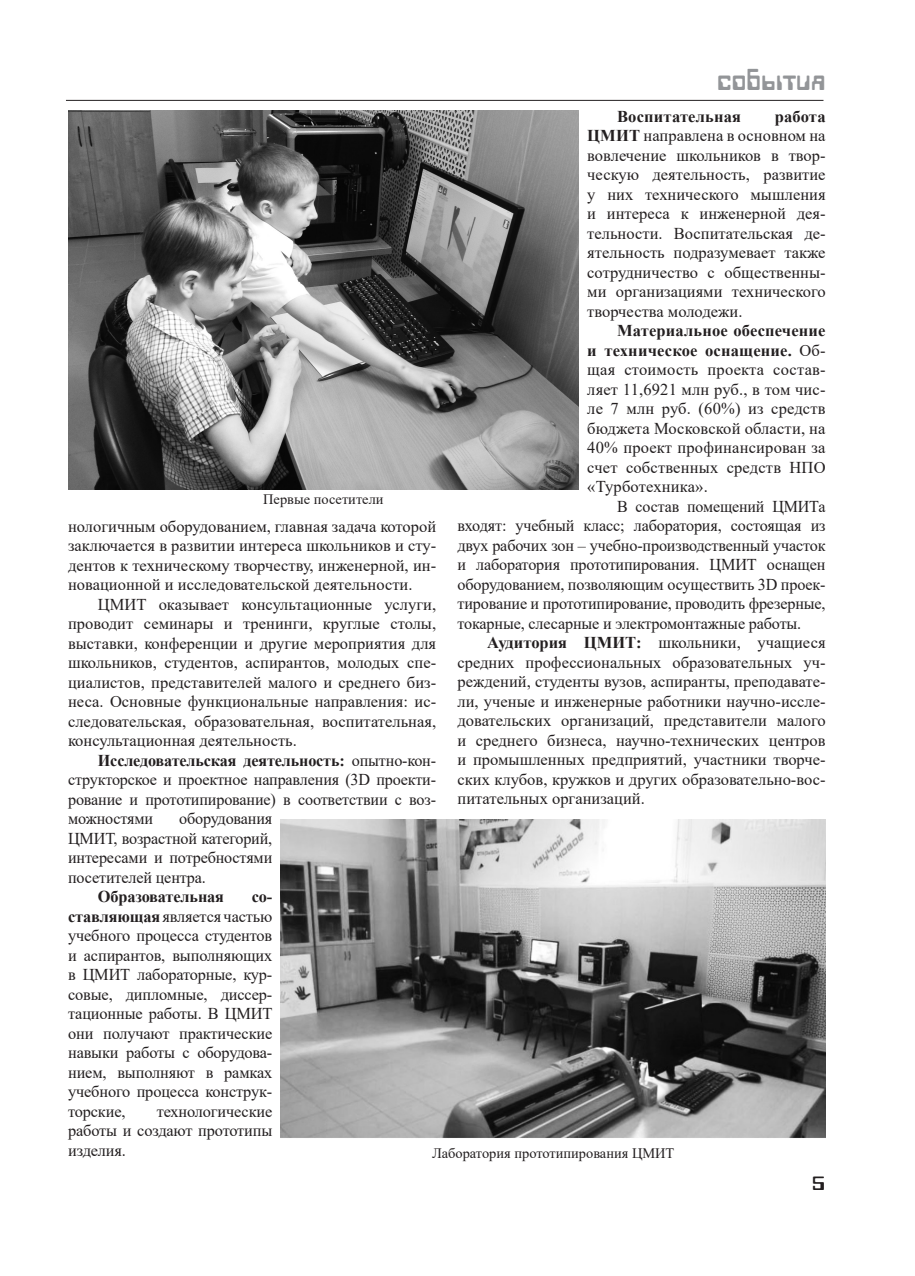
<style>
.page{position:relative;width:915px;height:1276px;background:#fff}
.page>*{position:absolute;margin:0;border:0;box-sizing:border-box;transform-origin:0 0}
.t1{font:33px "Techno 28";color:#939598;scale:.91 1}
.t2{font:21px "Techno Normal";color:#231f20}
.Основной_текст{font:16.5px/19.5px "Times New Roman";letter-spacing:-.01em;color:#231f20;text-align:justify}
.Основной_текст-2{font:700 16.5px "Times New Roman";letter-spacing:-.01em;color:#231f20}
.Основной_текст-3{font:700 16.5px "Times New Roman";letter-spacing:.01em;color:#231f20}
.Рисунок_подпись{font:14.4px "Times New Roman";color:#231f20}
.s1{font-weight:700}
</style>
<div class="page">
<hr style="left:66px;top:100px;width:757px;height:1px;background:#231f20">
<img style="left:281px;top:819px;width:544px;height:319px">
<img style="left:68px;top:111px;width:510px;height:378px">
<h1 class="t1" style="left:716px;top:64px;width:121px">события</h1>
<p class="Основной_текст" style="left:587px;top:106px;width:240px;text-indent:187px"><span class="s1">работа ЦМИТ</span> направлена в основном на вовлечение школьников в твор&shy;ческую деятельность, развитие у них технического мышления и интереса к инженерной дея&shy;тельности. Воспитательская де&shy;ятельность подразумевает также сотрудничество с общественны&shy;ми организациями технического творчества молодежи.</p>
<p class="Основной_текст" style="left:587px;top:320px;width:240px;text-indent:30px"><span class="s1">Материальное обеспечение и техническое оснащение.</span> Об&shy;щая стоимость проекта состав&shy;ляет 11,6921 млн руб., в том чис&shy;ле 7 млн руб. (60%) из средств бюджета Московской области, на 40% проект профинансирован за счет собственных средств НПО «Турботехника».</p>
<p class="Основной_текст" style="left:457px;top:496px;width:369px;text-indent:159px">В состав помещений ЦМИТа входят: учебный класс; лаборатория, состоящая из двух рабочих зон – учебно-производственный участок и лаборатория прототипирования. ЦМИТ оснащен оборудованием, позволяющим осуществить 3D проек&shy;тирование и прототипирование, проводить фрезерные, токарные, слесарные и электромонтажные работы.</p>
<p class="Основной_текст" style="left:457px;top:632px;width:369px;text-indent:30px"><span class="s1">Аудитория ЦМИТ:</span> школьники, учащиеся средних профессиональных образовательных уч&shy;реждений, студенты вузов, аспиранты, преподавате&shy;ли, ученые и инженерные работники научно-иссле&shy;довательских организаций, представители малого и среднего бизнеса, научно-технических центров и промышленных предприятий, участники творче&shy;ских клубов, кружков и других образовательно-вос&shy;питательных организаций.</p>
<p class="Основной_текст-3" style="left:617px;top:104px;width:125px">Воспитательная</p>
<p class="Рисунок_подпись" style="left:263px;top:489px;width:122px">Первые посетители</p>
<p class="Основной_текст" style="left:68px;top:516px;width:369px">нологичным оборудованием, главная задача которой заключается в развитии интереса школьников и сту&shy;дентов к техническому творчеству, инженерной, ин&shy;новационной и исследовательской деятельности.</p>
<p class="Основной_текст" style="left:68px;top:594px;width:369px;text-indent:30px">ЦМИТ оказывает консультационные услуги, проводит семинары и тренинги, круглые столы, выставки, конференции и другие мероприятия для школьников, студентов, аспирантов, молодых спе&shy;циалистов, представителей малого и среднего биз&shy;неса. Основные функциональные направления: ис&shy;следовательская, образовательная, воспитательная, консультационная деятельность.</p>
<p class="Основной_текст" style="left:68px;top:750px;width:369px;text-indent:30px"><span class="s1">Исследовательская деятельность:</span> опытно-кон&shy;структорское и проектное направления (3D проекти&shy;рование и прототипирование) в соответствии с воз&shy;можностями</p>
<p class="Основной_текст" style="left:68px;top:808px;width:206px;text-indent:111px">оборудования ЦМИТ, возрастной категорий, интересами и потребностями посетителей центра.</p>
<p class="Основной_текст-2" style="left:98px;top:885px;width:128px">Образовательная</p>
<p class="Основной_текст" style="left:68px;top:886px;width:206px;text-indent:184px"><span class="s1">со&shy;ставляющая</span> является частью учебного процесса студентов и аспирантов, выполняющих в ЦМИТ лабораторные, кур&shy;совые, дипломные, диссер&shy;тационные работы. В ЦМИТ они получают практические навыки работы с оборудова&shy;нием, выполняют в рамках учебного процесса конструк&shy;торские,</p>
<p class="Основной_текст" style="left:68px;top:1101px;width:206px;text-indent:89px">технологические работы и создают прототипы изделия.</p>
<p class="Рисунок_подпись" style="left:432px;top:1143px;width:244px">Лаборатория прототипирования ЦМИТ</p>
<p class="t2" style="left:811px;top:1173px;width:15px">5</p>
</div>
